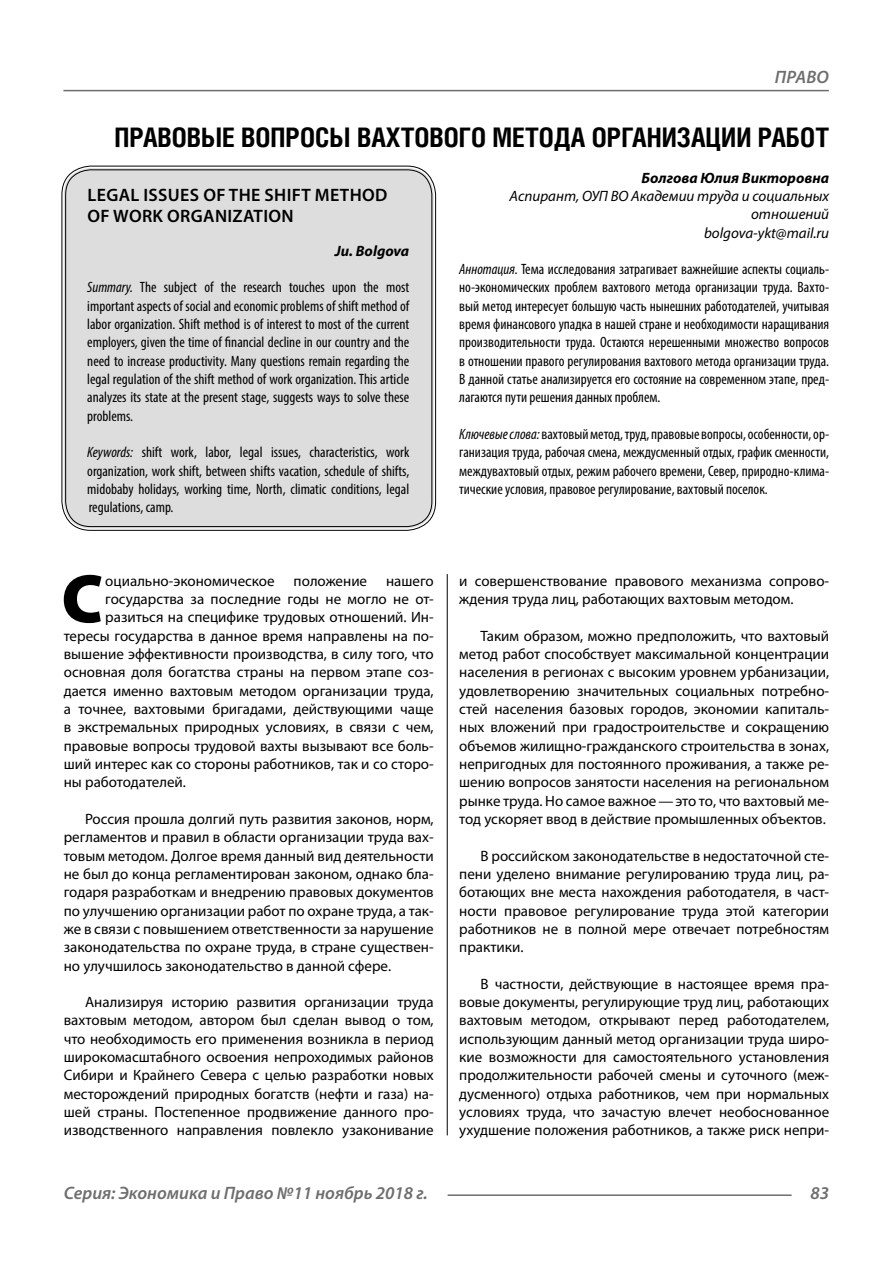
<style>
.page{position:relative;width:893px;height:1263px;background:#fff}
.page>*{position:absolute;margin:0;border:0;box-sizing:border-box;transform-origin:0 0}
.Bukvica{font:900 69.3px "Myriad Pro";color:#000}
.Header{font:700 27px "Helios Cond";color:#000}
.Header-eng{font:600 18px/21.6px "Myriad Pro";letter-spacing:.02em;color:#000}
.t1{font:italic 600 18px "Myriad Pro";color:#6e6e6e}
.Normal{font:15px/18.3px "Myriad Pro";color:#000;text-align:justify}
.Annotation-rus{font:condensed 15px/18.3px "Myriad Pro";color:#000;text-align:justify}
.Annotation-eng{font:condensed 15px/18.3px "Myriad Pro";color:#000;text-align:justify}
.Bukvica-2{font:15px "Myriad Pro";color:#000}
.Author-doc{font:italic 15px/18.3px "Myriad Pro";color:#000;text-align:right}
.Author{font:italic 700 15px "Myriad Pro";color:#000}
.Author-email{font:italic 15px "Myriad Pro";color:#000}
.Author-eng{font:italic 700 15px "Myriad Pro";color:#000}
.s1{font-style:italic}
</style>
<div class="page">
<hr style="left:447px;top:574px;width:1px;height:561px;background:#000">
<div style="left:64px;top:168px;width:370px;height:360px;background:#ddd;border-radius:27px"></div>
<hr style="left:63px;top:90px;width:766px;height:1px;background:#6e6e6e">
<hr style="left:448px;top:1194px;width:344px;height:2px;background:#6e6e6e">
<p class="t1" style="left:775px;top:66px;width:24px">Право</p>
<p class="Header" style="left:115px;top:121px;width:716px">ПРАВОВЫЕ ВОПРОСЫ ВАХТОВОГО МЕТОДА ОРГАНИЗАЦИИ РАБОТ</p>
<p class="Author" style="left:641px;top:168px;width:189px">Болгова Юлия Викторовна</p>
<p class="Author-doc" style="left:510px;top:186px;width:321px">Аспирант, ОУП ВО Академии труда и социальных отношений</p>
<p class="Author-email" style="left:704px;top:223px;width:127px">bolgova-ykt@mail.ru</p>
<p class="Annotation-rus" style="left:459px;top:260px;width:371px"><span class="s1">Аннотация.</span> Тема исследования затрагивает важнейшие аспекты социаль&shy;но-экономических проблем вахтового метода организации труда. Вахто&shy;вый метод интересует большую часть нынешних работодателей, учитывая время финансового упадка в нашей стране и необходимости наращивания производительности труда. Остаются нерешенными множество вопросов в отношении правого регулирования вахтового метода организации труда.<br>В данной статье анализируется его состояние на современном этапе, пред&shy;лагаются пути решения данных проблем.</p>
<p class="Annotation-rus" style="left:459px;top:425px;width:371px"><span class="s1">Ключевые слова:</span> вахтовый метод, труд, правовые вопросы, особенности, ор&shy;ганизация труда, рабочая смена, междусменный отдых, график сменности, междувахтовый отдых, режим рабочего времени, Север, природно-клима&shy;тические условия, правовое регулирование, вахтовый поселок.</p>
<p class="Header-eng" style="left:87px;top:184px;width:302px">LEGAL ISSUES OF THE SHIFT METHOD<br>OF WORK ORGANIZATION</p>
<p class="Author-eng" style="left:335px;top:241px;width:76px">Ju. Bolgova</p>
<p class="Annotation-eng" style="left:87px;top:278px;width:324px"><span class="s1">Summary.</span> The subject of the research touches upon the most important aspects of social and economic problems of shift method of labor organization. Shift method is of interest to most of the current employers, given the time of financial decline in our country and the need to increase productivity. Many questions remain regarding the legal regulation of the shift method of work organization. This article analyzes its state at the present stage, suggests ways to solve these problems.</p>
<p class="Annotation-eng" style="left:87px;top:443px;width:324px"><span class="s1">Keywords:</span> shift work, labor, legal issues, characteristics, work organization, work shift, between shifts vacation, schedule of shifts, midobaby holidays, working time, North, climatic conditions, legal regulations, camp.</p>
<p class="Bukvica" style="left:61px;top:553px;width:43px">С</p>
<p class="Bukvica-2" style="left:105px;top:571px;width:171px">оциально-экономическое</p>
<p class="Bukvica-2" style="left:294px;top:571px;width:75px">положение</p>
<p class="Bukvica-2" style="left:386px;top:571px;width:49px">нашего</p>
<p class="Bukvica-2" style="left:105px;top:590px;width:330px">государства за последние годы не могло не от-</p>
<p class="Bukvica-2" style="left:105px;top:608px;width:330px">разиться на специфике трудовых отношений. Ин-</p>
<p class="Bukvica-2" style="left:64px;top:626px;width:371px">тересы государства в данное время направлены на по-</p>
<p class="Bukvica-2" style="left:64px;top:645px;width:371px">вышение эффективности производства, в силу того, что</p>
<p class="Bukvica-2" style="left:64px;top:663px;width:371px">основная доля богатства страны на первом этапе соз-</p>
<p class="Bukvica-2" style="left:64px;top:681px;width:371px">дается именно вахтовым методом организации труда,</p>
<p class="Bukvica-2" style="left:64px;top:700px;width:371px">а точнее, вахтовыми бригадами, действующими чаще</p>
<p class="Bukvica-2" style="left:64px;top:718px;width:371px">в экстремальных природных условиях, в связи с чем,</p>
<p class="Bukvica-2" style="left:64px;top:736px;width:371px">правовые вопросы трудовой вахты вызывают все боль-</p>
<p class="Bukvica-2" style="left:64px;top:755px;width:371px">ший интерес как со стороны работников, так и со сторо-</p>
<p class="Bukvica-2" style="left:64px;top:773px;width:124px">ны работодателей.</p>
<p class="Normal" style="left:64px;top:809px;width:371px;text-indent:21px">Россия прошла долгий путь развития законов, норм, регламентов и правил в области организации труда вах&shy;товым методом. Долгое время данный вид деятельности не был до конца регламентирован законом, однако бла&shy;годаря разработкам и внедрению правовых документов по улучшению организации работ по охране труда, а так&shy;же в связи с повышением ответственности за нарушение законодательства по охране труда, в стране существен&shy;но улучшилось законодательство в данной сфере.</p>
<p class="Normal" style="left:64px;top:993px;width:371px;text-indent:21px">Анализируя историю развития организации труда вахтовым методом, автором был сделан вывод о том, что необходимость его применения возникла в период широкомасштабного освоения непроходимых районов Сибири и Крайнего Севера с целью разработки новых месторождений природных богатств (нефти и газа) на&shy;шей страны. Постепенное продвижение данного про&shy;изводственного направления повлекло узаконивание</p>
<p class="Normal" style="left:459px;top:571px;width:371px">и совершенствование правового механизма сопрово&shy;ждения труда лиц, работающих вахтовым методом.</p>
<p class="Normal" style="left:459px;top:626px;width:371px;text-indent:21px">Таким образом, можно предположить, что вахтовый метод работ способствует максимальной концентрации населения в регионах с высоким уровнем урбанизации, удовлетворению значительных социальных потребно&shy;стей населения базовых городов, экономии капиталь&shy;ных вложений при градостроительстве и сокращению объемов жилищно-гражданского строительства в зонах, непригодных для постоянного проживания, а также ре&shy;шению вопросов занятости населения на региональном рынке труда. Но самое важное—это то, что вахтовый ме&shy;тод ускоряет ввод в действие промышленных объектов.</p>
<p class="Normal" style="left:459px;top:846px;width:371px;text-indent:21px">В российском законодательстве в недостаточной сте&shy;пени уделено внимание регулированию труда лиц, ра&shy;ботающих вне места нахождения работодателя, в част&shy;ности правовое регулирование труда этой категории работников не в полной мере отвечает потребностям практики.</p>
<p class="Normal" style="left:459px;top:974px;width:371px;text-indent:21px">В частности, действующие в настоящее время пра&shy;вовые документы, регулирующие труд лиц, работающих вахтовым методом, открывают перед работодателем, использующим данный метод организации труда широ&shy;кие возможности для самостоятельного установления продолжительности рабочей смены и суточного (меж&shy;дусменного) отдыха работников, чем при нормальных условиях труда, что зачастую влечет необоснованное ухудшение положения работников, а также риск непри-</p>
<p class="t1" style="left:64px;top:1182px;width:366px">Серия: Экономика и Право №11 ноябрь 2018 г.</p>
<p class="t1" style="left:810px;top:1182px;width:20px">83</p>
</div>
